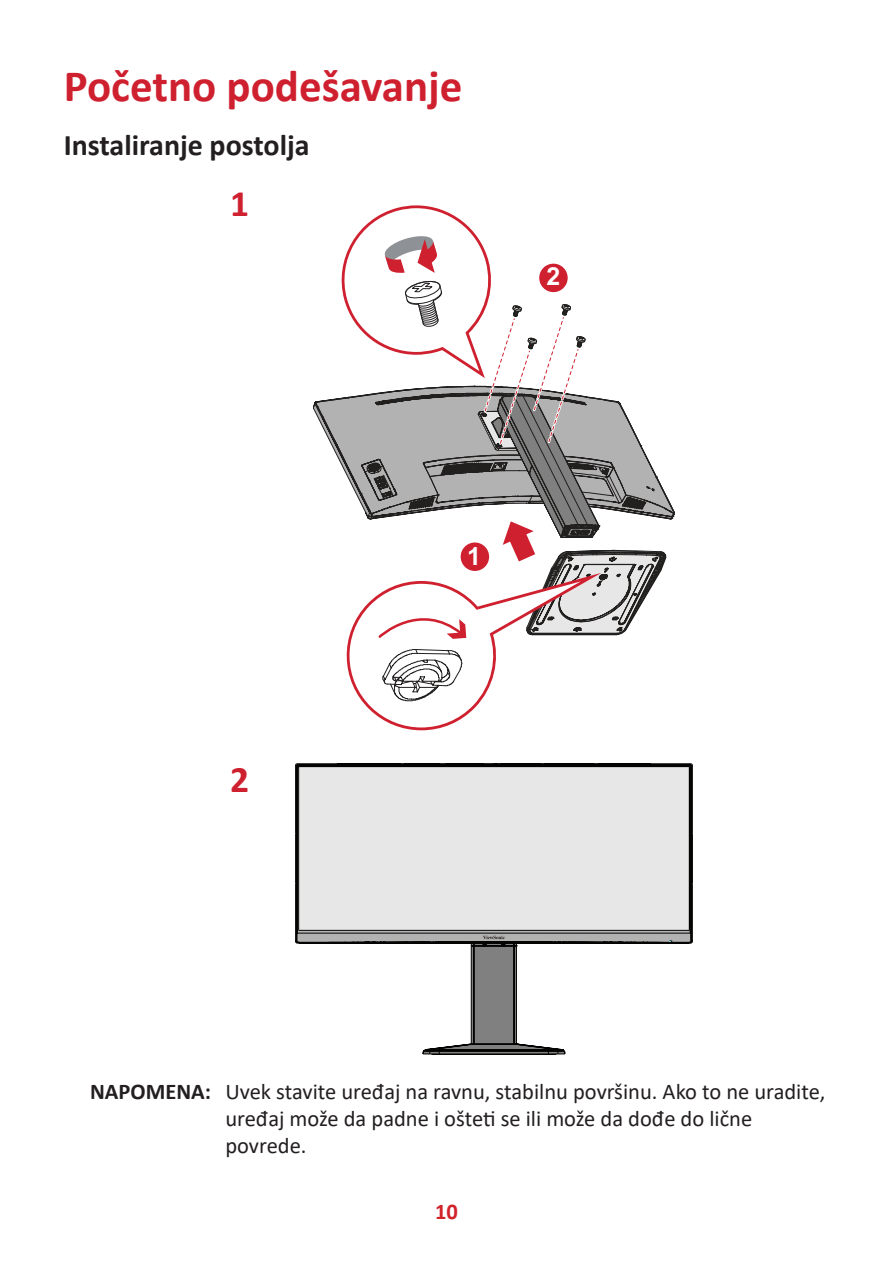
<style>
.page{position:relative;width:893px;height:1263px;background:#fff}
.page>*{position:absolute;margin:0;border:0;box-sizing:border-box;transform-origin:0 0}
.t1{font:700 45px "Calibri";color:#cf202f}
.t2{font:700 37.5px "Calibri";color:#cf202f}
.t3{font:700 30px "Calibri";color:#231f20}
.t4{font:700 24.9px "Arial";color:#fff}
.t5{font:22.5px/27px "Calibri";color:#231f20}
.t6{font:700 22.5px "Calibri";color:#d1232a}
.s1{font-weight:700}
</style>
<div class="page">
<svg style="left:315px;top:205px;width:360px;height:525px"></svg>
<hr style="left:692px;top:833px;width:1px;height:50px;background:#040503">
<svg style="left:296px;top:764px;width:396px;height:291px"></svg>
<h1 class="t1" style="left:64px;top:54px;width:400px">Početno podešavanje</h1>
<h3 class="t3" style="left:64px;top:124px;width:247px">Instaliranje postolja</h3>
<h2 class="t2" style="left:230px;top:177px;width:21px">1</h2>
<p class="t4" style="left:546px;top:259px;width:15px">2</p>
<h2 class="t2" style="left:230px;top:753px;width:21px">2</h2>
<p class="t4" style="left:467px;top:539px;width:15px">1</p>
<p class="t5" style="left:225px;top:1077px;width:602px;text-indent:-135px"><span class="s1">NAPOMENA:</span> Uvek stavite uređaj na ravnu, stabilnu površinu. Ako to ne uradite, uređaj može da padne i ošteti se ili može da dođe do lične povrede.</p>
<p class="t6" style="left:435px;top:1196px;width:24px">10</p>
</div>
